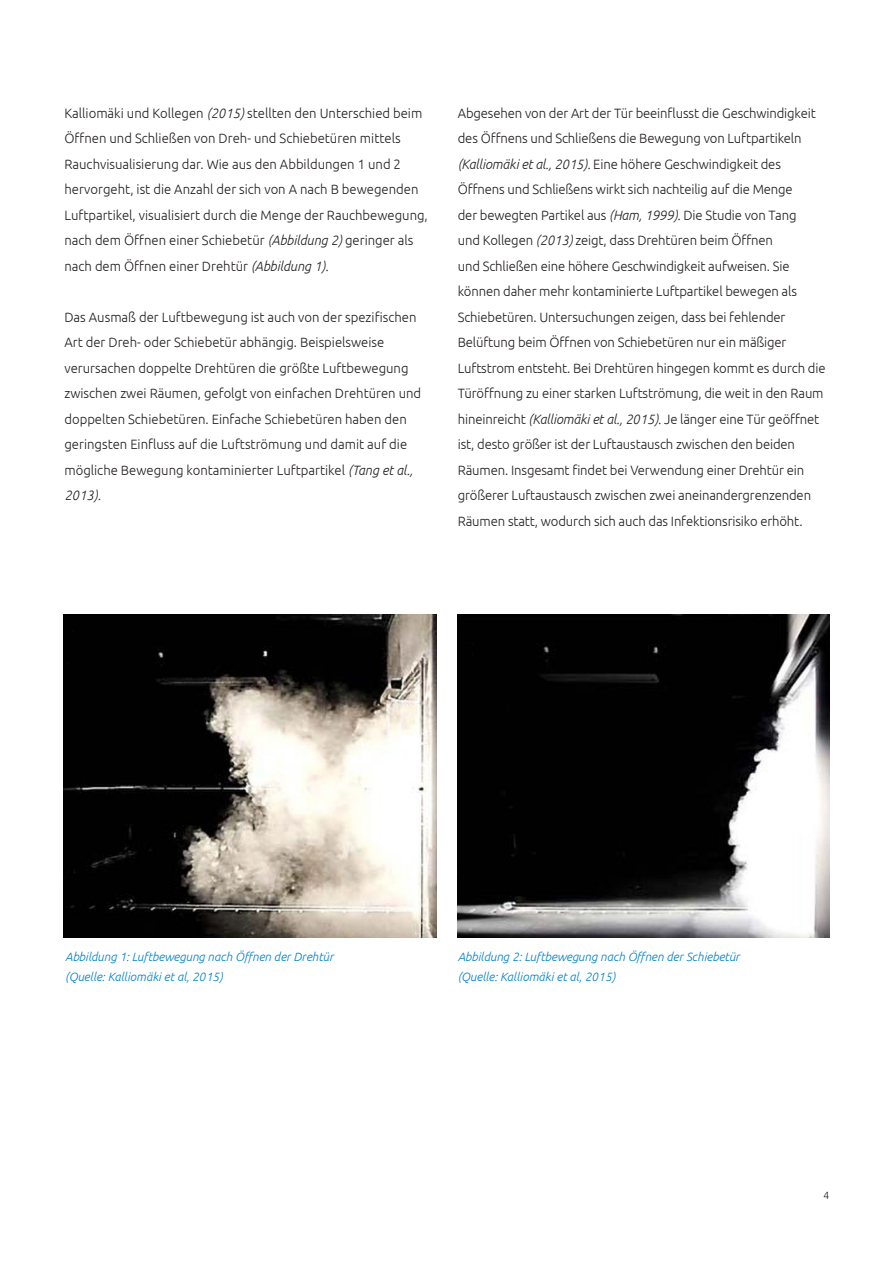
<style>
.page{position:relative;width:893px;height:1263px;background:#fff}
.page>*{position:absolute;margin:0;border:0;box-sizing:border-box;transform-origin:0 0}
.t1{font:300 13.5px/25.5px "Ubuntu";letter-spacing:-.01em;color:#231f20}
.t2{font:italic 300 12px/19.5px "Ubuntu";color:#007fc8}
.t3{font:300 10.5px "Ubuntu";color:#231f20}
.s1{font-style:italic}
</style>
<div class="page">
<img style="left:64px;top:614px;width:372px;height:323px">
<img style="left:458px;top:614px;width:371px;height:323px">
<p class="t1" style="left:64px;top:100px;width:365px">Kalliomäki und Kollegen <span class="s1">(2015)</span> stellten den Unterschied beim Öffnen und Schließen von Dreh- und Schiebetüren mittels Rauchvisualisierung dar. Wie aus den Abbildungen 1 und 2 hervorgeht, ist die Anzahl der sich von A nach B bewegenden Luftpartikel, visualisiert durch die Menge der Rauchbewegung, nach dem Öffnen einer Schiebetür <span class="s1">(Abbildung 2)</span> geringer als nach dem Öffnen einer Drehtür <span class="s1">(Abbildung 1).</span></p>
<p class="t1" style="left:64px;top:304px;width:358px">Das Ausmaß der Luftbewegung ist auch von der spezifischen Art der Dreh- oder Schiebetür abhängig. Beispielsweise verursachen doppelte Drehtüren die größte Luftbewegung zwischen zwei Räumen, gefolgt von einfachen Drehtüren und doppelten Schiebetüren. Einfache Schiebetüren haben den geringsten Einfluss auf die Luftströmung und damit auf die mögliche Bewegung kontaminierter Luftpartikel <span class="s1">(Tang et al., 2013).</span></p>
<p class="t1" style="left:458px;top:100px;width:369px">Abgesehen von der Art der Tür beeinflusst die Geschwindigkeit des Öffnens und Schließens die Bewegung von Luftpartikeln <span class="s1">(Kalliomäki et al., 2015).</span> Eine höhere Geschwindigkeit des Öffnens und Schließens wirkt sich nachteilig auf die Menge<br>der bewegten Partikel aus <span class="s1">(Ham, 1999).</span> Die Studie von Tang<br>und Kollegen <span class="s1">(2013)</span> zeigt, dass Drehtüren beim Öffnen<br>und Schließen eine höhere Geschwindigkeit aufweisen. Sie können daher mehr kontaminierte Luftpartikel bewegen als Schiebetüren. Untersuchungen zeigen, dass bei fehlender Belüftung beim Öffnen von Schiebetüren nur ein mäßiger Luftstrom entsteht. Bei Drehtüren hingegen kommt es durch die Türöffnung zu einer starken Luftströmung, die weit in den Raum hineinreicht <span class="s1">(Kalliomäki et al., 2015).</span> Je länger eine Tür geöffnet ist, desto größer ist der Luftaustausch zwischen den beiden Räumen. Insgesamt findet bei Verwendung einer Drehtür ein größerer Luftaustausch zwischen zwei aneinandergrenzenden Räumen statt, wodurch sich auch das Infektionsrisiko erhöht.</p>
<p class="t2" style="left:65px;top:947px;width:270px">Abbildung 1: Luftbewegung nach Öffnen der Drehtür (Quelle: Kalliomäki et al, 2015)</p>
<p class="t2" style="left:458px;top:947px;width:283px">Abbildung 2: Luftbewegung nach Öffnen der Schiebetür (Quelle: Kalliomäki et al, 2015)</p>
<p class="t3" style="left:823px;top:1189px;width:7px">4</p>
</div>
